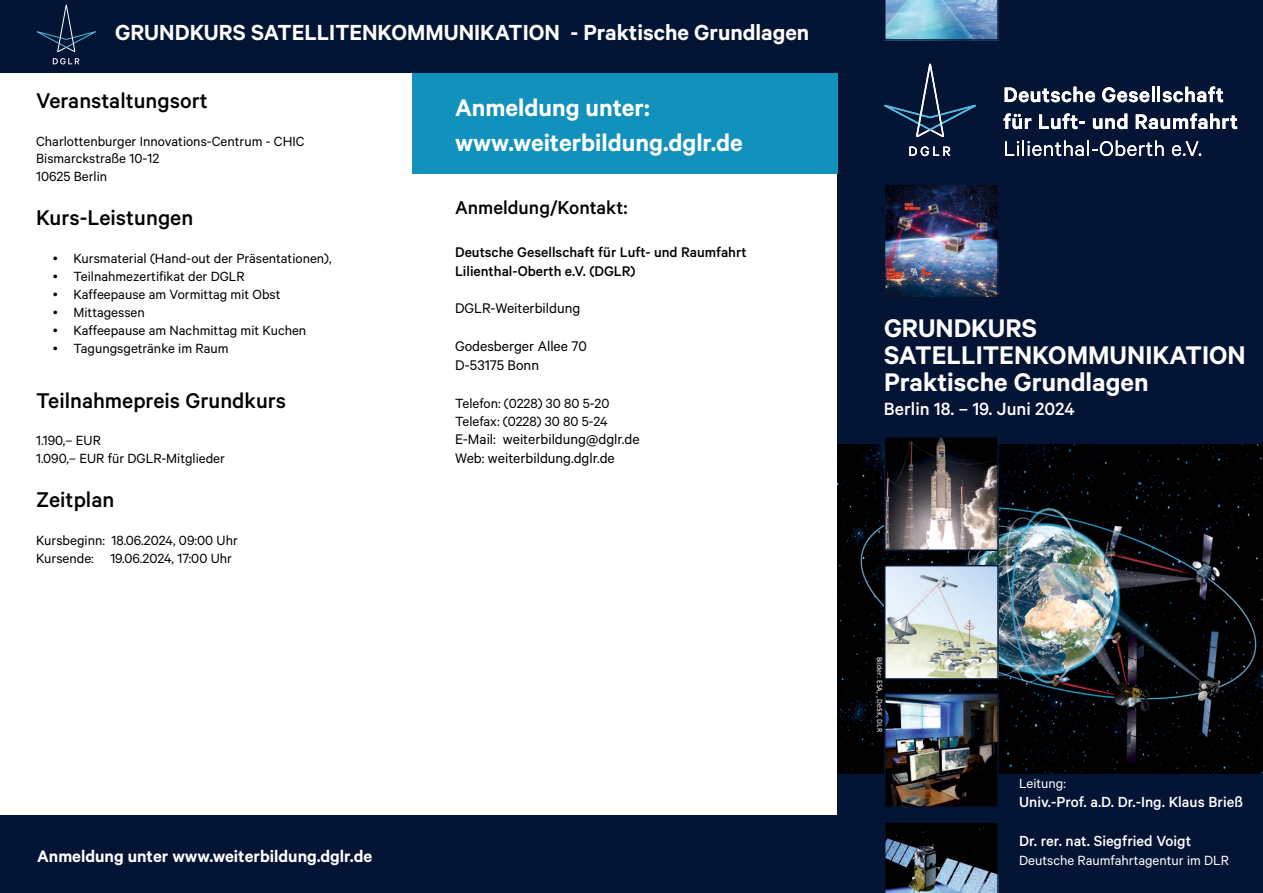
<style>
.page{position:relative;width:1263px;height:893px;background:#fff}
.page>*{position:absolute;margin:0;border:0;box-sizing:border-box;transform-origin:0 0}
.t1{font:600 28.8px/27.3px "Calibre";color:#fff}
.t2{font:600 27px/34.3px "Calibre";color:#fff}
.t3{font:600 24.6px "Calibre";color:#fff}
.t4{font:500 24px "Calibre";color:#000}
.t5{font:500 21px "Calibre";color:#000}
.t6{font:500 19.95px "Calibre";color:#fff}
.t7{font:600 18.75px "Calibre";color:#fff}
.t8{font:500 16.5px "Calibre";color:#fff}
.t9{font:15.75px/18.8px "Calibre";color:#000}
.t10{font:500 15.75px "Calibre";color:#000}
.t11{font:15px/17.9px "Calibre";color:#000}
.t12{font:15px "Calibre";color:#fff}
.t13{font:7.95px "Calibri";color:#fff}
</style>
<div class="page">
<div style="left:838px;top:0;width:425px;height:893px;background:#041435"></div>
<img style="left:838px;top:445px;width:425px;height:328px">
<div style="left:412px;top:72px;width:426px;height:102px;background:#1191bb"></div>
<div style="left:0;top:815px;width:1263px;height:78px;background:#041435"></div>
<div style="left:0;top:0;width:921px;height:72px;background:#041435"></div>
<svg style="left:885px;top:822px;width:114px;height:71px"></svg>
<img style="left:887px;top:696px;width:109px;height:109px">
<div style="left:884px;top:693px;width:115px;height:115px;border:2px solid #041435"></div>
<svg style="left:884px;top:0;width:115px;height:41px"></svg>
<svg style="left:53px;top:58px;width:26px;height:6px"></svg>
<svg style="left:36px;top:5px;width:60px;height:47px"></svg>
<svg style="left:1005px;top:87px;width:90px;height:15px"></svg>
<svg style="left:1102px;top:87px;width:47px;height:15px"></svg>
<hr style="left:1151px;top:87px;width:3px;height:15px;background:#fff">
<hr style="left:1157px;top:87px;width:3px;height:15px;background:#fff">
<svg style="left:1162px;top:86px;width:61px;height:16px"></svg>
<svg style="left:1004px;top:113px;width:27px;height:16px"></svg>
<svg style="left:1039px;top:113px;width:46px;height:16px"></svg>
<svg style="left:1093px;top:114px;width:34px;height:15px"></svg>
<svg style="left:1136px;top:113px;width:101px;height:16px"></svg>
<svg style="left:1005px;top:140px;width:159px;height:16px"></svg>
<svg style="left:1172px;top:141px;width:29px;height:15px"></svg>
<svg style="left:909px;top:146px;width:41px;height:10px"></svg>
<svg style="left:884px;top:64px;width:92px;height:73px"></svg>
<img style="left:887px;top:186px;width:109px;height:109px">
<div style="left:884px;top:183px;width:115px;height:115px;border:2px solid #041435"></div>
<img style="left:887px;top:439px;width:109px;height:109px">
<div style="left:884px;top:436px;width:115px;height:115px;border:2px solid #041435"></div>
<img style="left:887px;top:568px;width:109px;height:109px">
<div style="left:884px;top:565px;width:115px;height:115px;border:2px solid #041435"></div>
<h3 class="t3" style="left:115px;top:22px;width:696px">GRUNDKURS SATELLITENKOMMUNIKATION - Praktische Grundlagen</h3>
<h3 class="t4" style="left:36px;top:90px;width:173px">Veranstaltungsort</h3>
<p class="t11" style="left:36px;top:133px;width:270px">Charlottenburger Innovations-Centrum - CHIC<br>Bismarckstraße 10-12</p>
<p class="t11" style="left:36px;top:169px;width:73px">10625 Berlin</p>
<h3 class="t4" style="left:36px;top:207px;width:159px">Kurs-Leistungen</h3>
<p class="t11" style="left:73px;top:251px;width:260px">Kursmaterial (Hand-out der Präsentationen),<br>Teilnahmezertifikat der DGLR<br>Kaffeepause am Vormittag mit Obst</p>
<p class="t11" style="left:73px;top:304px;width:73px">Mittagessen</p>
<p class="t11" style="left:73px;top:322px;width:234px">Kaffeepause am Nachmittag mit Kuchen</p>
<p class="t11" style="left:73px;top:340px;width:157px">Tagungsgetränke im Raum</p>
<h3 class="t4" style="left:36px;top:389px;width:252px">Teilnahmepreis Grundkurs</h3>
<p class="t11" style="left:36px;top:433px;width:190px">1.190,– EUR<br>1.090,– EUR für DGLR-Mitglieder</p>
<h3 class="t4" style="left:36px;top:489px;width:80px">Zeitplan</h3>
<p class="t11" style="left:36px;top:533px;width:203px">Kursbeginn: 18.06.2024, 09:00 Uhr</p>
<p class="t11" style="left:36px;top:551px;width:197px">Kursende: 19.06.2024, 17:00 Uhr</p>
<h2 class="t2" style="left:455px;top:92px;width:289px">Anmeldung unter: www.weiterbildung.dglr.de</h2>
<h3 class="t5" style="left:455px;top:198px;width:174px">Anmeldung/Kontakt:</h3>
<p class="t10" style="left:455px;top:245px;width:293px">Deutsche Gesellschaft für Luft- und Raumfahrt</p>
<p class="t10" style="left:455px;top:264px;width:182px">Lilienthal-Oberth e.V. (DGLR)</p>
<p class="t9" style="left:455px;top:300px;width:127px">DGLR-Weiterbildung</p>
<p class="t9" style="left:455px;top:337px;width:133px">Godesberger Allee 70</p>
<p class="t9" style="left:455px;top:356px;width:86px">D-53175 Bonn</p>
<p class="t11" style="left:455px;top:395px;width:156px">Telefon: (0228) 30 80 5-20<br>Telefax: (0228) 30 80 5-24</p>
<p class="t9" style="left:455px;top:431px;width:186px">E-Mail: weiterbildung@dglr.de<br>Web: weiterbildung.dglr.de</p>
<p class="t7" style="left:37px;top:847px;width:337px">Anmeldung unter www.weiterbildung.dglr.de</p>
<h1 class="t1" style="left:884px;top:316px;width:363px">GRUNDKURS<br>SATELLITENKOMMUNIKATION<br>Praktische Grundlagen</h1>
<h3 class="t6" style="left:884px;top:400px;width:192px">Berlin 18. – 19. Juni 2024</h3>
<p class="t13" style="left:883px;top:657px;width:76px;rotate:90deg">Bilder: ESA, , DeSK, DLR</p>
<p class="t12" style="left:1019px;top:777px;width:48px">Leitung:</p>
<p class="t8" style="left:1019px;top:795px;width:225px">Univ.-Prof. a.D. Dr.-Ing. Klaus Brieß</p>
<p class="t8" style="left:1019px;top:834px;width:174px">Dr. rer. nat. Siegfried Voigt</p>
<p class="t12" style="left:1019px;top:853px;width:212px">Deutsche Raumfahrtagentur im DLR</p>
</div>
